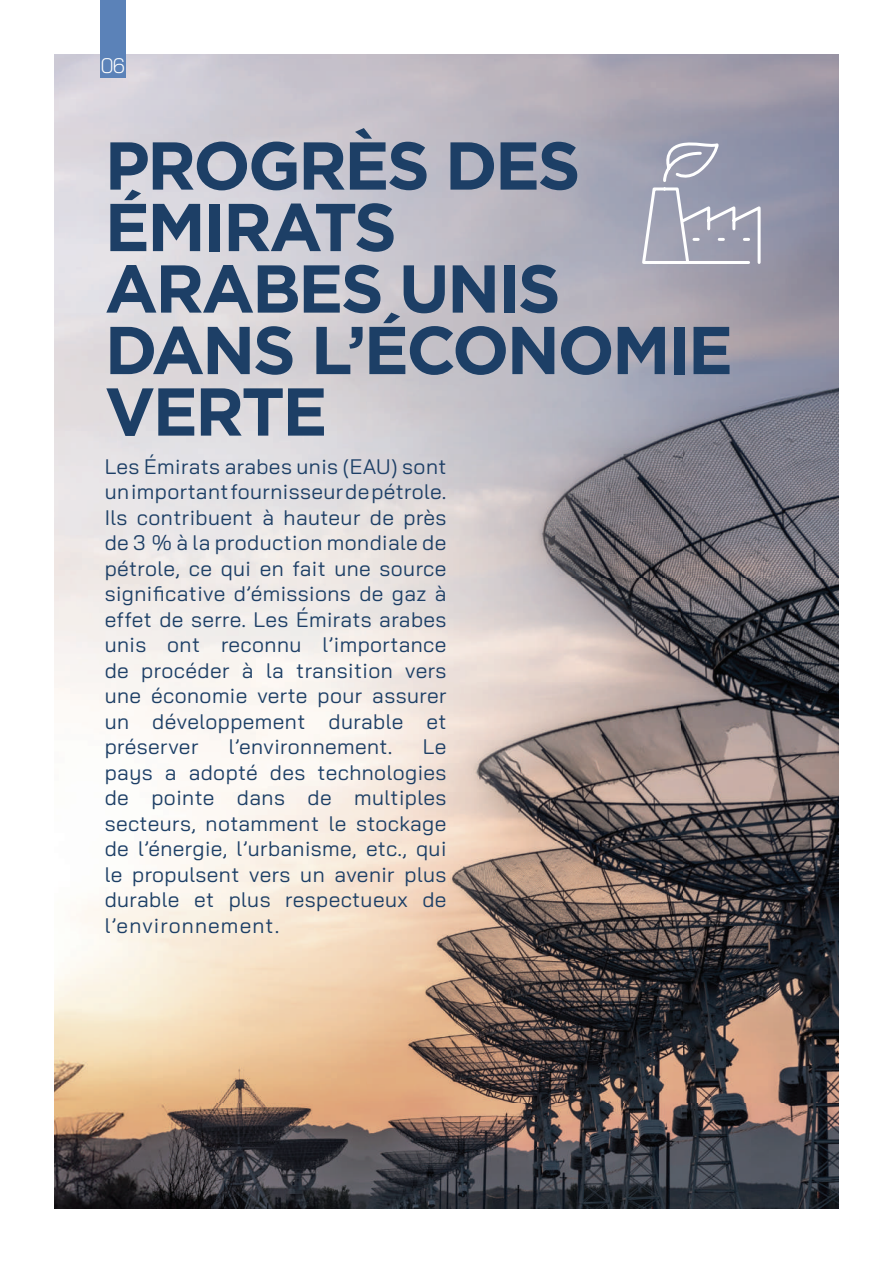
<style>
.page{position:relative;width:893px;height:1263px;background:#fff}
.page>*{position:absolute;margin:0;border:0;box-sizing:border-box;transform-origin:0 0}
.t1{font:700 67.5px/123px "Gotham";letter-spacing:-.04em;color:#1d3f66}
.t2{font:21px/25.5px "Bai Jamjuree";letter-spacing:.02em;color:#1d3f66;text-align:right}
.t3{font:21px/25.5px "Bai Jamjuree";letter-spacing:.055em;color:#1d3f66}
.t4{font:300 21px "Bai Jamjuree";color:#fff}
</style>
<div class="page">
<img style="left:54px;top:54px;width:785px;height:1155px">
<div style="left:100px;top:0;width:26px;height:78px;background:#5b82b8"></div>
<svg style="left:640px;top:141px;width:122px;height:125px;background:#a4a7b8"></svg>
<p class="t4" style="left:100px;top:48px;width:26px">06</p>
<h1 class="t1" style="left:105px;top:104px;width:477px">PROGRÈS DES</h1>
<h1 class="t1" style="left:105px;top:165px;width:294px">ÉMIRATS</h1>
<h1 class="t1" style="left:105px;top:227px;width:458px">ARABES UNIS<br>VERTE</h1>
<p class="t2" style="left:105px;top:454px;width:343px">Les Émirats arabes unis (EAU) sont unimportantfournisseurdepétrole.<br>Ils contribuent à hauteur de près de 3 % laà production mondiale de pétrole, ce qui en fait une source significative ’d émissions de gaz à effet de serre. Les Émirats arabes ’l importance</p>
<h1 class="t1" style="left:105px;top:288px;width:630px">DANS ’L ÉCONOMIE</h1>
<p class="t2" style="left:105px;top:632px;width:43px">unis</p>
<p class="t2" style="left:167px;top:632px;width:34px">ont</p>
<p class="t2" style="left:221px;top:632px;width:82px">reconnu</p>
<p class="t2" style="left:105px;top:657px;width:26px">de</p>
<p class="t2" style="left:141px;top:657px;width:90px">procéder</p>
<p class="t2" style="left:242px;top:657px;width:13px">à</p>
<p class="t2" style="left:266px;top:657px;width:19px">la</p>
<p class="t2" style="left:296px;top:657px;width:98px">transition</p>
<p class="t2" style="left:405px;top:657px;width:43px">vers</p>
<p class="t2" style="left:105px;top:683px;width:38px">une</p>
<p class="t2" style="left:105px;top:708px;width:26px">un</p>
<p class="t2" style="left:151px;top:683px;width:98px">économie</p>
<p class="t2" style="left:257px;top:683px;width:52px">verte</p>
<p class="t2" style="left:152px;top:708px;width:155px">développement</p>
<p class="t2" style="left:317px;top:683px;width:46px">pour</p>
<p class="t2" style="left:372px;top:683px;width:76px">assurer</p>
<p class="t2" style="left:329px;top:708px;width:76px">durable</p>
<p class="t2" style="left:427px;top:708px;width:21px">et</p>
<p class="t2" style="left:105px;top:734px;width:95px">préserver</p>
<p class="t2" style="left:229px;top:734px;width:165px">’l environnement.</p>
<p class="t2" style="left:423px;top:734px;width:25px">Le</p>
<p class="t2" style="left:105px;top:759px;width:50px">pays</p>
<p class="t2" style="left:165px;top:759px;width:13px">a</p>
<p class="t2" style="left:189px;top:759px;width:71px">adopté</p>
<p class="t2" style="left:270px;top:759px;width:37px">des</p>
<p class="t2" style="left:318px;top:759px;width:130px">technologies</p>
<p class="t2" style="left:105px;top:785px;width:26px">de</p>
<p class="t2" style="left:151px;top:785px;width:64px">pointe</p>
<p class="t2" style="left:237px;top:785px;width:50px">dans</p>
<p class="t2" style="left:307px;top:785px;width:26px">de</p>
<p class="t2" style="left:354px;top:785px;width:94px">multiples</p>
<p class="t2" style="left:329px;top:810px;width:19px">le</p>
<p class="t2" style="left:356px;top:810px;width:92px">stockage</p>
<p class="t2" style="left:105px;top:810px;width:93px">secteurs,</p>
<p class="t2" style="left:105px;top:836px;width:343px">de ’l énergie ’l, urbanisme, etc., qui</p>
<p class="t2" style="left:405px;top:861px;width:43px">plus</p>
<p class="t2" style="left:206px;top:810px;width:115px">notamment</p>
<p class="t2" style="left:105px;top:861px;width:19px">le</p>
<p class="t2" style="left:132px;top:861px;width:109px">propulsent</p>
<p class="t2" style="left:334px;top:861px;width:62px">avenir</p>
<p class="t2" style="left:249px;top:861px;width:43px">vers</p>
<p class="t2" style="left:300px;top:861px;width:26px">un</p>
<p class="t3" style="left:105px;top:887px;width:176px">durable<br>’l environnement.</p>
<p class="t2" style="left:229px;top:887px;width:43px">plus</p>
<p class="t2" style="left:194px;top:887px;width:21px">et</p>
<p class="t2" style="left:285px;top:887px;width:124px">respectueux</p>
<p class="t2" style="left:422px;top:887px;width:26px">de</p>
</div>
